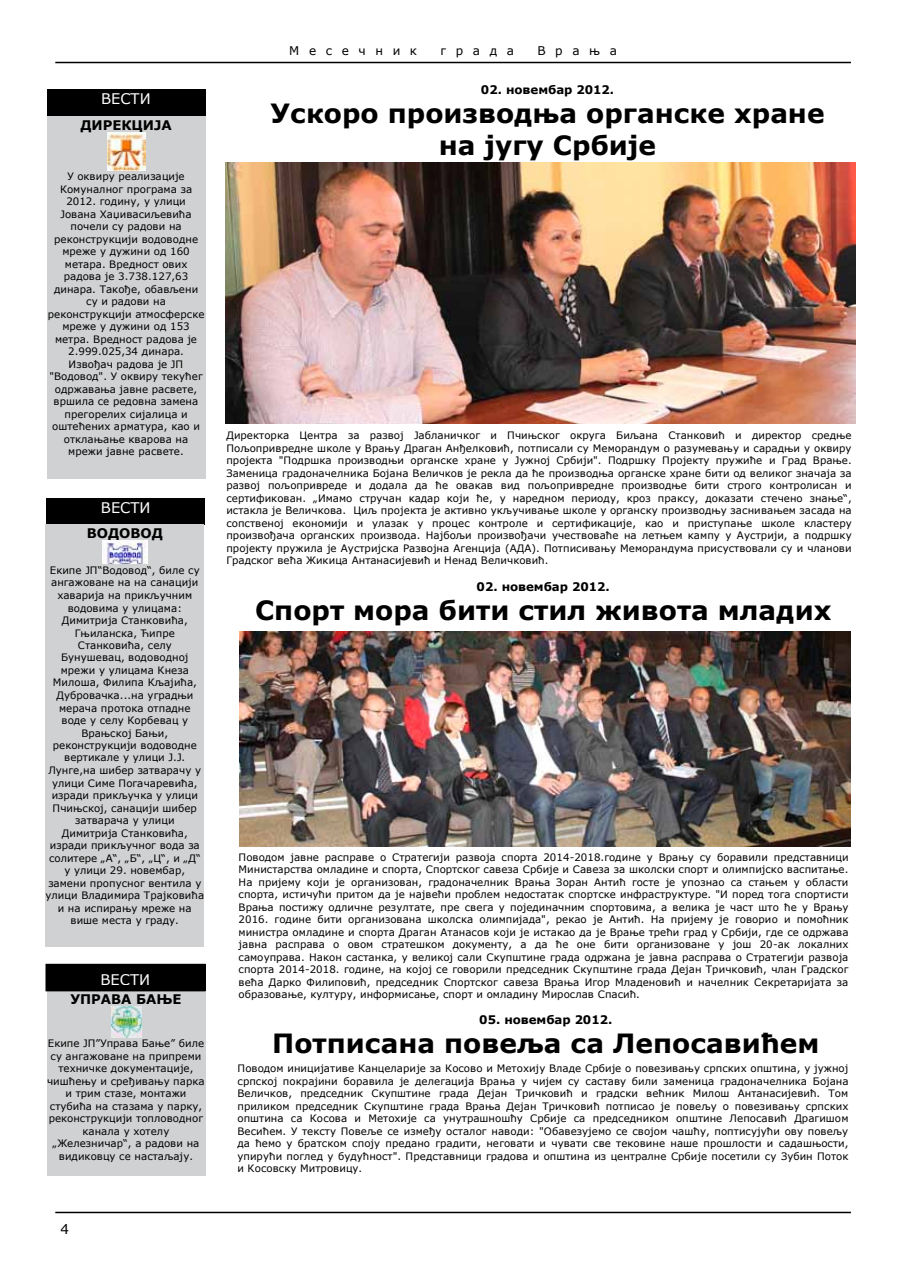
<style>
.page{position:relative;width:902px;height:1280px;background:#fff}
.page>*{position:absolute;margin:0;border:0;box-sizing:border-box;transform-origin:0 0}
.t1{font:700 26.4px/32.1px "Verdana";color:#000;text-align:center}
.t2{font:14.7px "Verdana";color:#fff}
.t3{font:13.5px "Verdana";color:#000}
.t4{font:700 13.2px "Verdana";color:#000}
.t5{font:12px "Verdana";letter-spacing:.8em;color:#000}
.t6{font:700 11.85px "Verdana";letter-spacing:-.005em;color:#000}
.t7{font:10.2px/12.5px "Verdana";color:#000;text-align:center}
</style>
<div class="page">
<hr style="left:55px;top:62px;width:795px;height:1px;background:#000">
<hr style="left:55px;top:1212px;width:795px;height:1px;background:#000">
<div style="left:47px;top:89px;width:158px;height:26px;background:#000"></div>
<div style="left:46px;top:498px;width:159px;height:26px;background:#000"></div>
<div style="left:47px;top:116px;width:158px;height:363px;background:#d0d1d2"></div>
<img style="left:108px;top:133px;width:37px;height:37px">
<img style="left:240px;top:631px;width:610px;height:215px">
<div style="left:47px;top:990px;width:158px;height:186px;background:#d0d1d2"></div>
<img style="left:111px;top:1006px;width:30px;height:31px">
<div style="left:46px;top:964px;width:159px;height:27px;background:#000"></div>
<div style="left:45px;top:524px;width:159px;height:423px;background:#d0d1d2"></div>
<img style="left:102px;top:540px;width:46px;height:24px">
<img style="left:226px;top:162px;width:629px;height:261px">
<h2 class="t2" style="left:101px;top:89px;width:51px">ВЕСТИ</h2>
<p class="t4" style="left:80px;top:117px;width:93px">ДИРЕКЦИЈА</p>
<p class="t7" style="left:48px;top:170px;width:158px">У оквиру реализације<br>Комуналног програма за<br>2012. годину, у улици<br>Јована Хаџивасиљевића почели су радови на реконструкцији водоводне мреже у дужини од 160 метара. Вредност ових радова је 3.738.127,63 динара. Такође, обављени су и радови на реконструкцији атмосферске мреже у дужини од 153 метра. Вредност радова је<br>2.999.025,34 динара.<br>Извођач радова је ЈП "Водовод". У оквиру текућег одржавања јавне расвете, вршила се редовна замена прегорелих сијалица и оштећених арматура, као и отклањање кварова на мрежи јавне расвете.</p>
<h2 class="t2" style="left:101px;top:498px;width:51px">ВЕСТИ</h2>
<p class="t4" style="left:87px;top:525px;width:78px">ВОДОВОД</p>
<p class="t7" style="left:45px;top:564px;width:160px">Екипе ЈП“Водовод“, биле су ангажоване на на санацији хаварија на прикључним водовима у улицaма:<br>Димитрија Станковића,<br>Гњиланска, Ћипре<br>Станковића, селу<br>Бунушевац, водоводној мрежи у улицама Кнеза<br>Милоша, Филипа Кљајића,<br>Дубровачка...на уградњи мерача протока отпадне воде у селу Корбевац у<br>Врањској Бањи, реконструкцији водоводне вертикале у улици Ј.Ј.<br>Лунге,на шибер затварачу у улици Симе Погачаревића, изради прикључка у улици<br>Пчињској, санацији шибер затварача у улици<br>Димитрија Станковића, изради прикључног вода за солитере „А“, „Б“, „Ц“, и „Д“ у улици 29. новембар, замени пропусног вентила у улици Владимира Трајковића и на испирању мреже на више места у граду.</p>
<h2 class="t2" style="left:101px;top:970px;width:51px">ВЕСТИ</h2>
<p class="t4" style="left:70px;top:990px;width:112px">УПРАВА БАЊЕ</p>
<p class="t7" style="left:47px;top:1037px;width:159px">Екипе ЈП”Управа Бање” биле су ангажоване на припреми техничке документације, чишћењу и сређивању парка и трим стазе, монтажи стубића на стазама у парку, реконструкцији топловодног канала у хотелу „Железничар“, а радови на видиковцу се настаљају.</p>
<h3 class="t3" style="left:60px;top:1221px;width:10px">4</h3>
<p class="t5" style="left:289px;top:43px;width:129px">Месечник</p>
<p class="t5" style="left:440px;top:43px;width:75px">града</p>
<p class="t5" style="left:537px;top:43px;width:81px">Врања</p>
<p class="t6" style="left:481px;top:82px;width:135px">02. новембар 2012.</p>
<h1 class="t1" style="left:270px;top:96px;width:555px">Ускоро производња органске хране на југу Србије</h1>
<p class="t7" style="left:226px;top:429px;width:627px;text-align:justify">Директорка Центра за развој Јабланичког и Пчињског округа Биљана Станковић и директор средње Пољопривредне школе у Врању Драган Анђелковић, потписали су Меморандум о разумевању и сарадњи у оквиру пројекта "Подршка производњи органске хране у Јужној Србији". Подршку Пројекту пружиће и Град Врање.<br>Заменица градоначелника Бојана Величков је рекла да ће производња органске хране бити од великог значаја за развој пољопривреде и додала да ће овакав вид пољопривредне производње бити строго контролисан и сертификован. „Имамо стручан кадар који ће, у наредном периоду, кроз праксу, доказати стечено знање“, истакла је Величковa. Циљ пројекта је активно укључивање школе у органску производњу заснивањем засада на сопственој економији и улазак у процес контроле и сертификације, као и приступање школе кластеру произвођача органских производа. Најбољи произвођачи учествоваће на летњем кампу у Аустрији, а подршку пројекту пружила је Аустријска Развојна Агенција (АДА). Потписивању Меморандума присуствовали су и чланови Градског већа Жикица Антанасијевић и Ненад Величковић.</p>
<p class="t6" style="left:476px;top:579px;width:135px">02. новембар 2012.</p>
<h1 class="t1" style="left:255px;top:593px;width:578px">Спорт мора бити стил живота младих</h1>
<p class="t7" style="left:238px;top:850px;width:611px;text-align:justify">Поводом јавне расправе о Стратегији развоја спорта 2014-2018.године у Врању су боравили представници Министарства омладине и спорта, Спортског савеза Србије и Савеза за школски спорт и олимпијско васпитање.<br>На пријему који је организован, градоначелник Врања Зоран Антић госте је упознао са стањем у области спорта, истичући притом да је највећи проблем недостатак спортске инфраструктуре. "И поред тога спортисти Врања постижу одличне резултате, пре свега у појединачним спортовима, а велика је част што ће у Врању 2016. године бити организована школска олимпијада", рекао је Антић. На пријему је говорио и помоћник министра омладине и спорта Драган Атанасов који је истакао да је Врање трећи град у Србији, где се одржава јавна расправа о овом стратешком документу, а да ће оне бити организоване у још 20-ак локалних самоуправа. Након састанка, у великој сали Скупштине града одржана је јавна расправа о Стратегији развоја спорта 2014-2018. године, на којој се говорили председник Скупштине града Дејан Тричковић, члан Градског већа Дарко Филиповић, председник Спортског савеза Врања Игор Младеновић и начелник Секретаријата за образовање, културу, информисање, спорт и омладину Мирослав Спасић.</p>
<p class="t6" style="left:479px;top:1012px;width:135px">05. новембар 2012.</p>
<h1 class="t1" style="left:272px;top:1027px;width:548px">Потписана повеља са Лепосавићем</h1>
<p class="t7" style="left:237px;top:1062px;width:612px;text-align:justify">Поводом иницијативе Канцеларије за Косово и Метохију Владе Србије о повезивању српских општина, у јужној српској покрајини боравила је делегација Врања у чијем су саставу били заменица градоначелника Бојана Величков, председник Скупштине града Дејан Тричковић и градски већник Милош Антанасијевић. Том приликом председник Скупштине града Врања Дејан Тричковић потписао је повељу о повезивању српских општина са Косова и Метохије са унутрашношћу Србије са председником општине Лепосавић Драгишом Весићем. У тексту Повеље се између осталог наводи: "Обавезујемо се својом чашћу, поптисујући ову повељу да ћемо у братском споју предано градити, неговати и чувати све тековине наше прошлости и садашњости, упирући поглед у будућност". Представници градова и општина из централне Србије посетили су Зубин Поток и Косовску Митровицу.</p>
</div>
